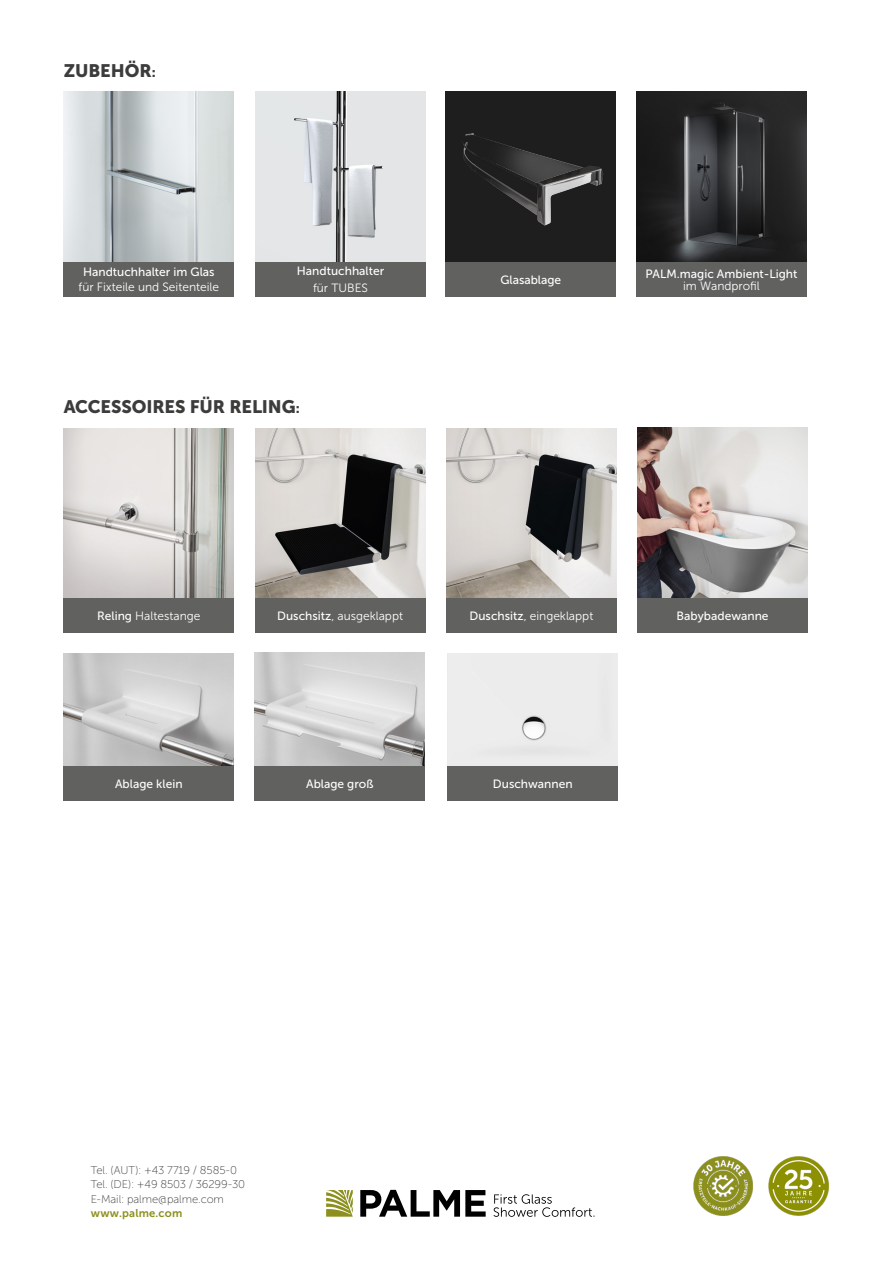
<style>
.page{position:relative;width:893px;height:1263px;background:#fff}
.page>*{position:absolute;margin:0;border:0;box-sizing:border-box;transform-origin:0 0}
.t1{font:18px "Museo Sans 900";letter-spacing:-.005em;color:#3c3c3b}
.t2{font:12px "Museo Sans 500";color:#fff}
.t3{font:12px "Museo Sans 300";color:#fff}
.t4{font:11.25px/14.2px "Museo Sans 100";letter-spacing:-.005em;color:#3c3c3b}
.t5{font:11.25px "Museo Sans 700";letter-spacing:.015em;color:#8d901d}
.s1{font-size:13.5px}
.s2{font-family:"Museo Sans 500"}
</style>
<div class="page">
<svg style="left:360px;top:1190px;width:126px;height:27px"></svg>
<svg style="left:326px;top:1190px;width:27px;height:27px"></svg>
<svg style="left:493px;top:1194px;width:101px;height:23px"></svg>
<img style="left:768px;top:1156px;width:61px;height:60px">
<img style="left:693px;top:1156px;width:60px;height:60px">
<img style="left:64px;top:428px;width:170px;height:170px">
<img style="left:64px;top:653px;width:170px;height:114px">
<img style="left:638px;top:428px;width:170px;height:170px">
<img style="left:255px;top:653px;width:170px;height:114px">
<img style="left:255px;top:428px;width:170px;height:170px">
<img style="left:446px;top:428px;width:170px;height:170px">
<div style="left:64px;top:598px;width:170px;height:35px;background:#616160"></div>
<div style="left:255px;top:598px;width:170px;height:35px;background:#616160"></div>
<div style="left:446px;top:598px;width:170px;height:35px;background:#616160"></div>
<div style="left:64px;top:767px;width:170px;height:34px;background:#616160"></div>
<div style="left:638px;top:598px;width:170px;height:35px;background:#616160"></div>
<div style="left:255px;top:767px;width:170px;height:34px;background:#616160"></div>
<div style="left:448px;top:653px;width:170px;height:114px;background:#ececec"></div>
<div style="left:448px;top:767px;width:170px;height:34px;background:#616160"></div>
<img style="left:64px;top:92px;width:170px;height:170px">
<img style="left:636px;top:92px;width:170px;height:170px">
<div style="left:446px;top:92px;width:170px;height:170px;background:#1e1e1e"></div>
<img style="left:463px;top:133px;width:140px;height:93px">
<div style="left:64px;top:262px;width:170px;height:34px;background:#616160"></div>
<div style="left:446px;top:262px;width:170px;height:34px;background:#616160"></div>
<div style="left:636px;top:262px;width:170px;height:34px;background:#616160"></div>
<img style="left:255px;top:92px;width:171px;height:170px">
<div style="left:255px;top:262px;width:171px;height:34px;background:#616160"></div>
<h1 class="t1" style="left:64px;top:61px;width:94px">ZUBEHÖR<span class="s1">:</span></h1>
<p class="t2" style="left:83px;top:266px;width:133px">Handtuchhalter im Glas</p>
<p class="t3" style="left:78px;top:280px;width:142px">für Fixteile und Seitenteile</p>
<p class="t2" style="left:297px;top:265px;width:89px">Handtuchhalter</p>
<p class="t3" style="left:313px;top:282px;width:56px">für TUBES</p>
<h1 class="t1" style="left:64px;top:397px;width:238px">ACCESSOIRES FÜR RELING<span class="s1">:</span></h1>
<p class="t2" style="left:500px;top:273px;width:62px">Glasablage</p>
<p class="t2" style="left:646px;top:267px;width:153px">PALM.magic Ambient-Light</p>
<p class="t3" style="left:683px;top:279px;width:78px">im Wandprofil</p>
<p class="t3" style="left:97px;top:609px;width:105px"><span class="s2">Reling</span> Haltestange</p>
<p class="t3" style="left:277px;top:609px;width:127px"><span class="s2">Duschsitz</span>, ausgeklappt</p>
<p class="t3" style="left:470px;top:609px;width:125px"><span class="s2">Duschsitz</span>, eingeklappt</p>
<p class="t2" style="left:115px;top:778px;width:69px">Ablage klein</p>
<p class="t2" style="left:306px;top:778px;width:69px">Ablage groß</p>
<p class="t2" style="left:493px;top:778px;width:81px">Duschwannen</p>
<p class="t2" style="left:677px;top:609px;width:93px">Babybadewanne</p>
<p class="t4" style="left:91px;top:1163px;width:156px">Tel. (AUT): +43 7719 / 8585-0<br>Tel. (DE): +49 8503 / 36299-30<br>E-Mail: palme@palme.com</p>
<p class="t5" style="left:91px;top:1207px;width:93px">www.palme.com</p>
</div>
